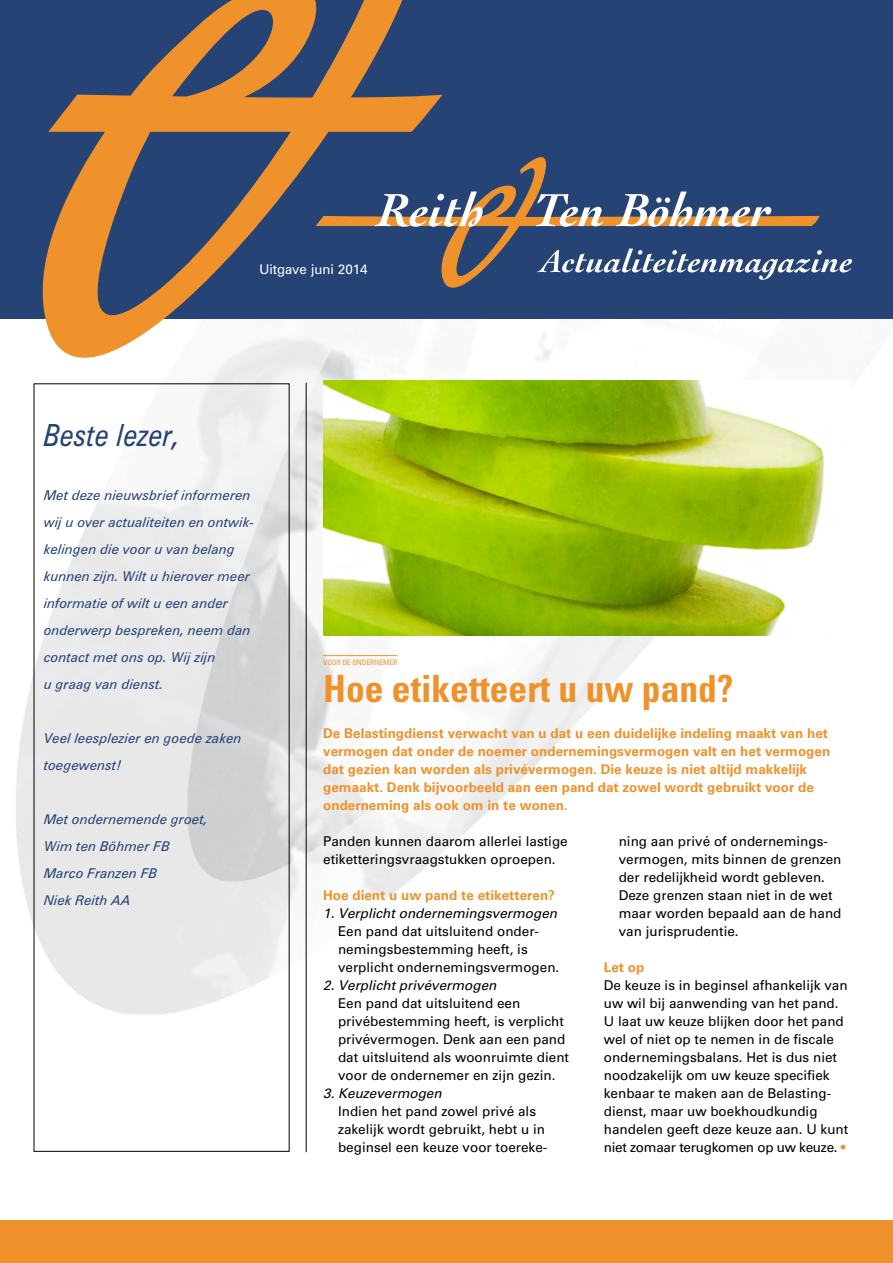
<style>
.page{position:relative;width:893px;height:1263px;background:#fff}
.page>*{position:absolute;margin:0;border:0;box-sizing:border-box;transform-origin:0 0}
.t1{font:700 condensed 37.5px "Univers LT Std";color:#ef922b}
.t2{font:italic 30.6px "Zurich BT";color:#264376;scale:.83 1}
.t3{font:13.5px/18px "Univers LT Std";color:#000}
.t4{font:700 13.5px/18px "Univers LT Std";color:#ef922b}
.t5{font:italic 13.5px/27px "Zurich BT";color:#264376}
.t6{font:italic 13.5px "Univers LT Std";color:#000}
.t7{font:13.5px "Zurich BT";color:#fff}
.t8{font:condensed 7.5px "Univers LT Std";color:#ef922b}
.s1{color:#ef922b}
</style>
<div class="page">
<img style="left:16px;top:333px;width:684px;height:722px">
<div style="left:0;top:0;width:893px;height:319px;background:#264376"></div>
<svg style="left:43px;top:0;width:428px;height:409px"></svg>
<svg style="left:316px;top:134px;width:536px;height:187px"></svg>
<div style="left:0;top:1220px;width:893px;height:43px;background:#ef922b"></div>
<hr style="left:306px;top:383px;width:1px;height:769px;background:#000">
<hr style="left:323px;top:655px;width:74px;height:1px;background:#ef922b">
<img style="left:323px;top:381px;width:501px;height:255px">
<h2 class="t2" style="left:44px;top:416px;width:165px">Beste lezer,</h2>
<p class="t7" style="left:260px;top:261px;width:110px">Uitgave juni 2014</p>
<p class="t5" style="left:44px;top:482px;width:212px">Met deze nieuwsbrief informeren wij u over actualiteiten en ontwik&shy;kelingen die voor u van belang kunnen zijn. Wilt u hierover meer informatie of wilt u een ander onderwerp bespreken, neem dan contact met ons op. Wij zijn<br>u graag van dienst.</p>
<p class="t5" style="left:44px;top:725px;width:199px">Veel leesplezier en goede zaken toegewenst!</p>
<p class="t5" style="left:44px;top:806px;width:165px">Met ondernemende groet,<br>Wim ten Böhmer FB<br>Marco Franzen FB<br>Niek Reith AA</p>
<p class="t8" style="left:323px;top:657px;width:76px">VOOR DE ONDERNEMER</p>
<h1 class="t1" style="left:323px;top:666px;width:412px">Hoe etiketteert u uw pand?</h1>
<p class="t4" style="left:323px;top:724px;width:509px">De Belastingdienst verwacht van u dat u een duidelijke indeling maakt van het vermogen dat onder de noemer ondernemingsvermogen valt en het vermogen dat gezien kan worden als privévermogen. Die keuze is niet altijd makkelijk gemaakt. Denk bijvoorbeeld aan een pand dat zowel wordt gebruikt voor de onderneming als ook om in te wonen.</p>
<p class="t3" style="left:323px;top:832px;width:246px">Panden kunnen daarom allerlei lastige etiketteringsvraagstukken oproepen.</p>
<p class="t4" style="left:323px;top:886px;width:233px">Hoe dient u uw pand te etiketteren?</p>
<p class="t6" style="left:323px;top:905px;width:235px">1. Verplicht ondernemingsvermogen</p>
<p class="t3" style="left:338px;top:922px;width:223px">Een pand dat uitsluitend onder&shy;nemingsbestemming heeft, is verplicht ondernemingsvermogen.</p>
<p class="t6" style="left:323px;top:977px;width:175px">2. Verplicht privévermogen</p>
<p class="t3" style="left:338px;top:994px;width:233px">Een pand dat uitsluitend een privébestemming heeft, is verplicht privévermogen. Denk aan een pand dat uitsluitend als woonruimte dient voor de ondernemer en zijn gezin.</p>
<p class="t6" style="left:323px;top:1085px;width:120px">3. Keuzevermogen</p>
<p class="t3" style="left:338px;top:1102px;width:211px">Indien het pand zowel privé als zakelijk wordt gebruikt, hebt u in beginsel een keuze voor toereke-</p>
<p class="t3" style="left:619px;top:832px;width:224px">ning aan privé of ondernemings&shy;vermogen, mits binnen de grenzen der redelijkheid wordt gebleven.<br>Deze grenzen staan niet in de wet maar worden bepaald aan de hand van jurisprudentie.</p>
<p class="t4" style="left:604px;top:958px;width:42px">Let op</p>
<p class="t3" style="left:604px;top:976px;width:246px">De keuze is in beginsel afhankelijk van uw wil bij aanwending van het pand.<br>U laat uw keuze blijken door het pand wel of niet op te nemen in de fiscale ondernemingsbalans. Het is dus niet noodzakelijk om uw keuze specifiek kenbaar te maken aan de Belasting&shy;dienst, maar uw boekhoudkundig handelen geeft deze keuze aan. U kunt niet zomaar terugkomen op uw keuze. <span class="s1">•</span></p>
</div>
